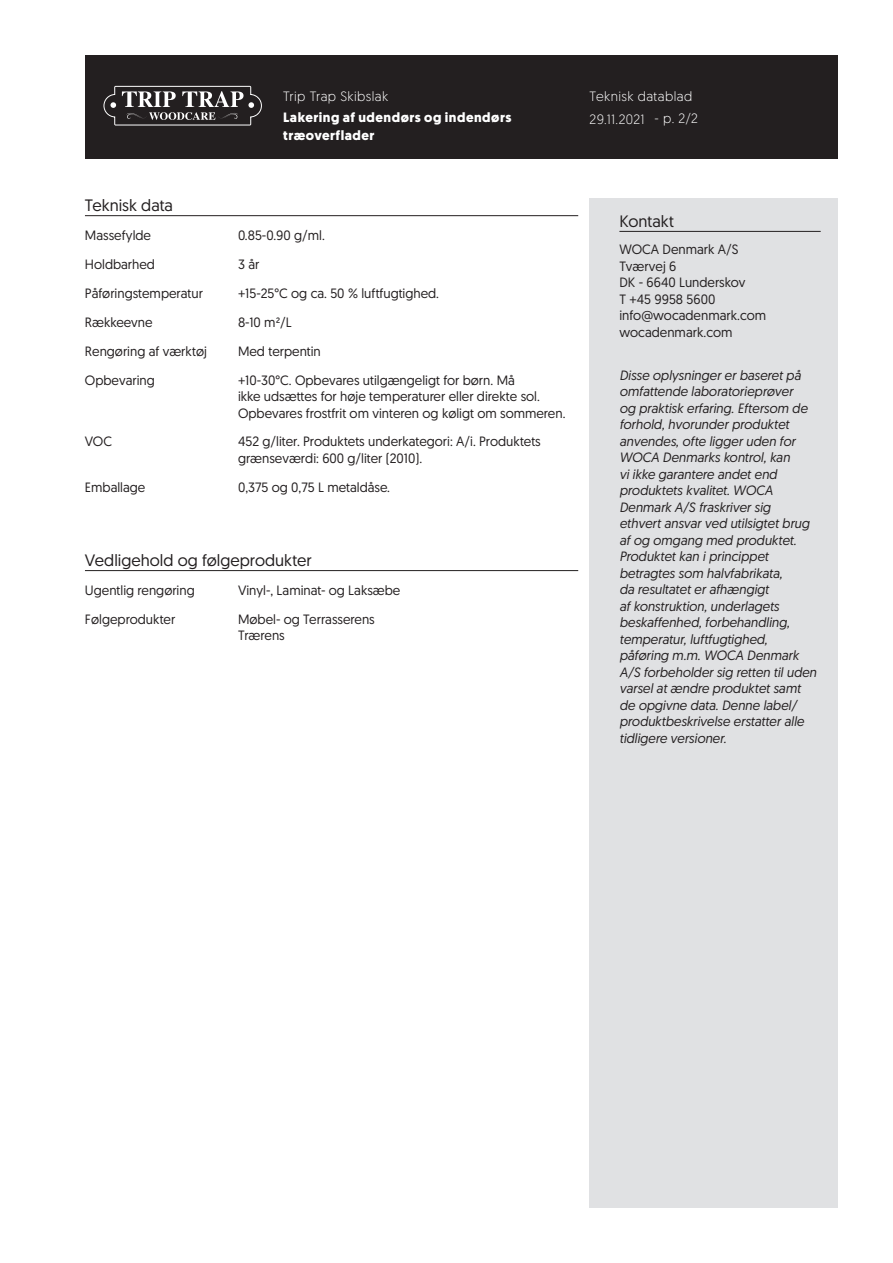
<style>
.page{position:relative;width:893px;height:1263px;background:#fff}
.page>*{position:absolute;margin:0;border:0;box-sizing:border-box;transform-origin:0 0}
.skyBodyHdn{font:16.5px "Geomanist";color:#231f20}
.skyContactHdnBodytex{font:16.5px "Geomanist";color:#231f20}
.skyDisclaimerTxtBody{font:italic 13.5px/16.5px "Geomanist";color:#231f20}
.skyBodyTxt{font:13.5px/16.5px "Geomanist";color:#231f20}
.skyBodyCap{font:13.5px "Geomanist";color:#231f20}
.skyWhiteHdnBodytext{font:300 13.5px "Geomanist";letter-spacing:.03em;color:#fff}
.skyWhiteBoldHdnBodyt{font:700 13.5px/18px "Geomanist";letter-spacing:.04em;color:#fff}
</style>
<div class="page">
<div style="left:85px;top:55px;width:753px;height:104px;background:#231f20"></div>
<div style="left:590px;top:198px;width:248px;height:1010px;background:#e0e1e3"></div>
<hr style="left:619px;top:231px;width:202px;height:1px;background:#231f20">
<hr style="left:85px;top:215px;width:493px;height:1px;background:#231f20">
<hr style="left:85px;top:570px;width:493px;height:1px;background:#231f20">
<svg style="left:103px;top:86px;width:159px;height:40px"></svg>
<p class="skyWhiteHdnBodytext" style="left:283px;top:87px;width:107px">Trip Trap Skibslak</p>
<p class="skyWhiteBoldHdnBodyt" style="left:283px;top:108px;width:230px">Lakering af udendørs og indendørs træoverflader</p>
<p class="skyBodyHdn" style="left:85px;top:195px;width:90px">Teknisk data</p>
<p class="skyBodyCap" style="left:85px;top:227px;width:68px">Massefylde</p>
<p class="skyBodyTxt" style="left:238px;top:227px;width:88px">0.85-0.90 g/ml.</p>
<p class="skyBodyCap" style="left:85px;top:255px;width:72px">Holdbarhed</p>
<p class="skyBodyTxt" style="left:238px;top:256px;width:23px">3 år</p>
<p class="skyBodyCap" style="left:85px;top:284px;width:119px">Påføringstemperatur</p>
<p class="skyBodyTxt" style="left:238px;top:284px;width:203px">+15-25°C og ca. 50 % luftfugtighed.</p>
<p class="skyBodyCap" style="left:85px;top:313px;width:69px">Rækkeevne</p>
<p class="skyBodyTxt" style="left:238px;top:313px;width:55px">8-10 m²/L</p>
<p class="skyBodyCap" style="left:85px;top:342px;width:123px">Rengøring af værktøj</p>
<p class="skyBodyTxt" style="left:238px;top:342px;width:84px">Med terpentin</p>
<p class="skyBodyCap" style="left:85px;top:371px;width:71px">Opbevaring</p>
<p class="skyBodyTxt" style="left:238px;top:371px;width:329px">+10-30°C. Opbevares utilgængeligt for børn. Må<br>ikke udsættes for høje temperaturer eller direkte sol.<br>Opbevares frostfrit om vinteren og køligt om sommeren.</p>
<p class="skyBodyCap" style="left:85px;top:433px;width:29px">VOC</p>
<p class="skyBodyTxt" style="left:238px;top:433px;width:304px">452 g/liter. Produktets underkategori: A/i. Produktets grænseværdi: 600 g/liter (2010).</p>
<p class="skyBodyCap" style="left:85px;top:478px;width:62px">Emballage</p>
<p class="skyBodyTxt" style="left:238px;top:478px;width:154px">0,375 og 0,75 L metaldåse.</p>
<p class="skyBodyHdn" style="left:85px;top:550px;width:228px">Vedligehold og følgeprodukter</p>
<p class="skyBodyCap" style="left:85px;top:581px;width:111px">Ugentlig rengøring</p>
<p class="skyBodyTxt" style="left:238px;top:582px;width:164px">Vinyl-, Laminat- og Laksæbe</p>
<p class="skyBodyCap" style="left:85px;top:610px;width:92px">Følgeprodukter</p>
<p class="skyBodyTxt" style="left:238px;top:610px;width:138px">Møbel- og Terrasserens</p>
<p class="skyBodyTxt" style="left:238px;top:627px;width:48px">Trærens</p>
<p class="skyWhiteHdnBodytext" style="left:590px;top:87px;width:104px">Teknisk datablad</p>
<p class="skyWhiteHdnBodytext" style="left:590px;top:110px;width:56px">29.11.2021</p>
<p class="skyWhiteHdnBodytext" style="left:655px;top:110px;width:45px">- p. 2/2</p>
<p class="skyContactHdnBodytex" style="left:619px;top:210px;width:56px">Kontakt</p>
<p class="skyBodyTxt" style="left:619px;top:241px;width:121px">WOCA Denmark A/S</p>
<p class="skyBodyTxt" style="left:619px;top:257px;width:59px">Tværvej 6</p>
<p class="skyBodyTxt" style="left:619px;top:274px;width:127px">DK - 6640 Lunderskov</p>
<p class="skyBodyTxt" style="left:619px;top:290px;width:97px">T +45 9958 5600</p>
<p class="skyBodyTxt" style="left:619px;top:307px;width:148px">info@wocadenmark.com</p>
<p class="skyBodyTxt" style="left:619px;top:323px;width:115px">wocadenmark.com</p>
<p class="skyDisclaimerTxtBody" style="left:619px;top:366px;width:199px">Disse oplysninger er baseret på omfattende laboratorieprøver<br>og praktisk erfaring. Eftersom de forhold, hvorunder produktet anvendes, ofte ligger uden for<br>WOCA Denmarks kontrol, kan<br>vi ikke garantere andet end produktets kvalitet. WOCA<br>Denmark A/S fraskriver sig<br>ethvert ansvar ved utilsigtet brug af og omgang med produktet.<br>Produktet kan i princippet betragtes som halvfabrikata,<br>da resultatet er afhængigt<br>af konstruktion, underlagets beskaffenhed, forbehandling, temperatur, luftfugtighed, påføring m.m. WOCA Denmark<br>A/S forbeholder sig retten til uden varsel at ændre produktet samt de opgivne data. Denne label/ produktbeskrivelse erstatter alle tidligere versioner.</p>
</div>
